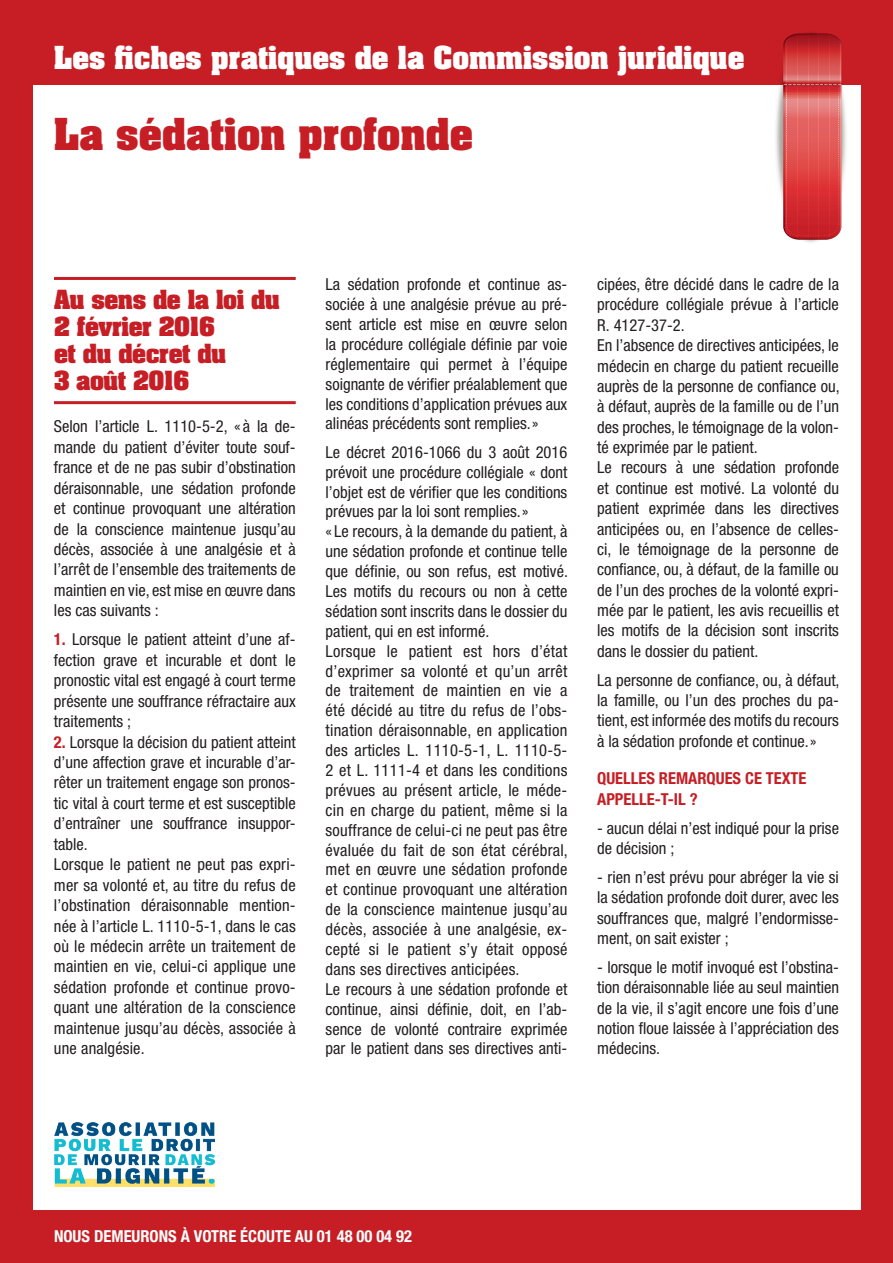
<style>
.page{position:relative;width:893px;height:1263px;background:#c61e24}
.page>*{position:absolute;margin:0;border:0;box-sizing:border-box;transform-origin:0 0}
.t1{font:700 37.5px "Aachen";color:#c61e24}
.t2{font:700 27px "Aachen";color:#fff}
.t3{font:700 22.5px/27px "Aachen";letter-spacing:-.02em;color:#c61e24}
.t4{font:condensed 16.5px/20.4px "Helvetica Neue LT Std";color:#231f20;text-align:justify}
.t5{font:700 condensed 16.5px "Helvetica Neue LT Std";color:#fff}
.t6{font:700 condensed 16.5px/20.4px "Helvetica Neue LT Std";color:#c61e24}
.s1{font-weight:700;color:#c61e24}
</style>
<div class="page">
<div style="left:33px;top:85px;width:827px;height:1124px;background:#fff"></div>
<img style="left:775px;top:32px;width:71px;height:211px">
<svg style="left:785px;top:34px;width:54px;height:206px"></svg>
<hr style="left:841px;top:34px;width:1px;height:206px;background:#490109">
<hr style="left:840px;top:34px;width:1px;height:206px;background:#490109">
<hr style="left:839px;top:34px;width:1px;height:206px;background:#490109">
<hr style="left:837px;top:34px;width:1px;height:206px;background:#490109">
<hr style="left:836px;top:34px;width:1px;height:206px;background:#490109">
<hr style="left:835px;top:34px;width:1px;height:206px;background:#490109">
<hr style="left:834px;top:34px;width:1px;height:206px;background:#490109">
<hr style="left:833px;top:34px;width:1px;height:206px;background:#490109">
<hr style="left:832px;top:34px;width:1px;height:206px;background:#490109">
<hr style="left:831px;top:34px;width:1px;height:206px;background:#490109">
<hr style="left:830px;top:34px;width:1px;height:206px;background:#490109">
<hr style="left:829px;top:34px;width:1px;height:206px;background:#490109">
<hr style="left:827px;top:34px;width:1px;height:206px;background:#490109">
<hr style="left:826px;top:34px;width:1px;height:206px;background:#490109">
<hr style="left:825px;top:34px;width:1px;height:206px;background:#490109">
<hr style="left:824px;top:34px;width:1px;height:206px;background:#490109">
<hr style="left:823px;top:34px;width:1px;height:206px;background:#490109">
<hr style="left:822px;top:34px;width:1px;height:206px;background:#490109">
<hr style="left:821px;top:34px;width:1px;height:206px;background:#490109">
<hr style="left:820px;top:34px;width:1px;height:206px;background:#490109">
<hr style="left:819px;top:34px;width:1px;height:206px;background:#490109">
<hr style="left:818px;top:34px;width:1px;height:206px;background:#490109">
<hr style="left:816px;top:34px;width:1px;height:206px;background:#490109">
<hr style="left:815px;top:34px;width:1px;height:206px;background:#490109">
<hr style="left:814px;top:34px;width:1px;height:206px;background:#490109">
<hr style="left:813px;top:34px;width:1px;height:206px;background:#490109">
<hr style="left:812px;top:34px;width:1px;height:206px;background:#490109">
<hr style="left:811px;top:34px;width:1px;height:206px;background:#490109">
<hr style="left:810px;top:34px;width:1px;height:206px;background:#490109">
<hr style="left:809px;top:34px;width:1px;height:206px;background:#490109">
<hr style="left:808px;top:34px;width:1px;height:206px;background:#490109">
<hr style="left:807px;top:34px;width:1px;height:206px;background:#490109">
<hr style="left:805px;top:34px;width:1px;height:206px;background:#490109">
<hr style="left:804px;top:34px;width:1px;height:206px;background:#490109">
<hr style="left:803px;top:34px;width:1px;height:206px;background:#490109">
<hr style="left:802px;top:34px;width:1px;height:206px;background:#490109">
<hr style="left:801px;top:34px;width:1px;height:206px;background:#490109">
<hr style="left:800px;top:34px;width:1px;height:206px;background:#490109">
<hr style="left:799px;top:34px;width:1px;height:206px;background:#490109">
<hr style="left:798px;top:34px;width:1px;height:206px;background:#490109">
<hr style="left:797px;top:34px;width:1px;height:206px;background:#490109">
<hr style="left:795px;top:34px;width:1px;height:206px;background:#490109">
<hr style="left:794px;top:34px;width:1px;height:206px;background:#490109">
<hr style="left:793px;top:34px;width:1px;height:206px;background:#490109">
<hr style="left:792px;top:34px;width:1px;height:206px;background:#490109">
<hr style="left:791px;top:34px;width:1px;height:206px;background:#490109">
<hr style="left:790px;top:34px;width:1px;height:206px;background:#490109">
<hr style="left:789px;top:34px;width:1px;height:206px;background:#490109">
<hr style="left:788px;top:34px;width:1px;height:206px;background:#490109">
<hr style="left:787px;top:34px;width:1px;height:206px;background:#490109">
<hr style="left:786px;top:34px;width:1px;height:206px;background:#490109">
<hr style="left:784px;top:34px;width:1px;height:206px;background:#490109">
<hr style="left:783px;top:34px;width:1px;height:206px;background:#490109">
<hr style="left:54px;top:277px;width:242px;height:3px;background:#c61e24">
<hr style="left:54px;top:401px;width:242px;height:3px;background:#c61e24">
<img style="left:54px;top:1122px;width:161px;height:64px">
<h2 class="t2" style="left:54px;top:38px;width:692px">Les fiches pratiques de la Commission juridique</h2>
<h1 class="t1" style="left:54px;top:107px;width:421px">La sédation profonde</h1>
<h3 class="t3" style="left:54px;top:286px;width:227px">Au sens de la loi du<br>2 février 2016<br>et du décret du<br>3 août 2016</h3>
<p class="t4" style="left:54px;top:416px;width:243px">Selon l’article L. 1110-5-2, « à la de&shy;mande du patient d’éviter toute souf&shy;france et de ne pas subir d’obstination déraisonnable, une sédation profonde et continue provoquant une altération de la conscience maintenue jusqu’au décès, associée à une analgésie et à l’arrêt de l’ensemble des traitements de maintien en vie, est mise en œuvre dans les cas suivants :</p>
<p class="t4" style="left:54px;top:629px;width:243px"><span class="s1">1.</span> Lorsque le patient atteint d’une af&shy;fection grave et incurable et dont le pronostic vital est engagé à court terme présente une souffrance réfractaire aux traitements ;</p>
<p class="t4" style="left:54px;top:731px;width:243px;text-align:left"><span class="s1">2.</span> Lorsque la décision du patient atteint d’une affection grave et incurable d’ar&shy;rêter un traitement engage son pronos&shy;tic vital à court terme et est susceptible d’entraîner une souffrance insuppor&shy;table.<br>Lorsque le patient ne peut pas expri&shy;mer sa volonté et, au titre du refus de l’obstination déraisonnable mention&shy;née à l’article L. 1110-5-1, dans le cas où le médecin arrête un traitement de maintien en vie, celui-ci applique une sédation profonde et continue provo&shy;quant une altération de la conscience maintenue jusqu’au décès, associée à une analgésie.</p>
<p class="t4" style="left:326px;top:274px;width:243px;line-height:20px">La sédation profonde et continue as&shy;sociée à une analgésie prévue au pré&shy;sent article est mise en œuvre selon la procédure collégiale définie par voie réglementaire qui permet à l’équipe soignante de vérifier préalablement que les conditions d’application prévues aux alinéas précédents sont remplies.»</p>
<p class="t4" style="left:326px;top:442px;width:244px;line-height:20px;text-align:left">Le décret 2016-1066 du 3 août 2016 prévoit une procédure collégiale « dont l’objet est de vérifier que les conditions prévues par la loi sont remplies.»<br>« Le recours, à la demande du patient, à une sédation profonde et continue telle que définie, ou son refus, est motivé.<br>Les motifs du recours ou non à cette sédation sont inscrits dans le dossier du patient, qui en est informé.<br>Lorsque le patient est hors d’état d’exprimer sa volonté et qu’un arrêt de traitement de maintien en vie a été décidé au titre du refus de l’obs&shy;tination déraisonnable, en application des articles L. 1110-5-1, L. 1110-5- 2 et L. 1111-4 et dans les conditions prévues au présent article, le méde&shy;cin en charge du patient, même si la souffrance de celui-ci ne peut pas être évaluée du fait de son état cérébral, met en œuvre une sédation profonde et continue provoquant une altération de la conscience maintenue jusqu’au décès, associée à une analgésie, ex&shy;cepté si le patient s’y était opposé dans ses directives anticipées.<br>Le recours à une sédation profonde et continue, ainsi définie, doit, en l’ab&shy;sence de volonté contraire exprimée par le patient dans ses directives anti-</p>
<p class="t4" style="left:597px;top:274px;width:244px;text-align:left">cipées, être décidé dans le cadre de la procédure collégiale prévue à l’article R. 4127-37-2.<br>En l’absence de directives anticipées, le médecin en charge du patient recueille auprès de la personne de confiance ou, à défaut, auprès de la famille ou de l’un des proches, le témoignage de la volon&shy;té exprimée par le patient.<br>Le recours à une sédation profonde et continue est motivé. La volonté du patient exprimée dans les directives anticipées ou, en l’absence de celles&shy;ci, le témoignage de la personne de confiance, ou, à défaut, de la famille ou de l’un des proches de la volonté expri&shy;mée par le patient, les avis recueillis et les motifs de la décision sont inscrits dans le dossier du patient.</p>
<p class="t4" style="left:597px;top:670px;width:244px">La personne de confiance, ou, à défaut, la famille, ou l’un des proches du pa&shy;tient, est informée des motifs du recours à la sédation profonde et continue.»</p>
<p class="t6" style="left:597px;top:768px;width:211px">QUELLES REMARQUES CE TEXTE<br>APPELLE-T-IL ?</p>
<p class="t4" style="left:597px;top:817px;width:243px">- aucun délai n’est indiqué pour la prise de décision ;</p>
<p class="t4" style="left:597px;top:867px;width:243px">- rien n’est prévu pour abréger la vie si la sédation profonde doit durer, avec les souffrances que, malgré l’endormisse&shy;ment, on sait exister ;</p>
<p class="t4" style="left:597px;top:957px;width:243px">- lorsque le motif invoqué est l’obstina&shy;tion déraisonnable liée au seul maintien de la vie, il s’agit encore une fois d’une notion floue laissée à l’appréciation des médecins.</p>
<p class="t5" style="left:54px;top:1226px;width:359px">NOUS DEMEURONS À VOTRE ÉCOUTE AU 01 48 00 04 92</p>
</div>
